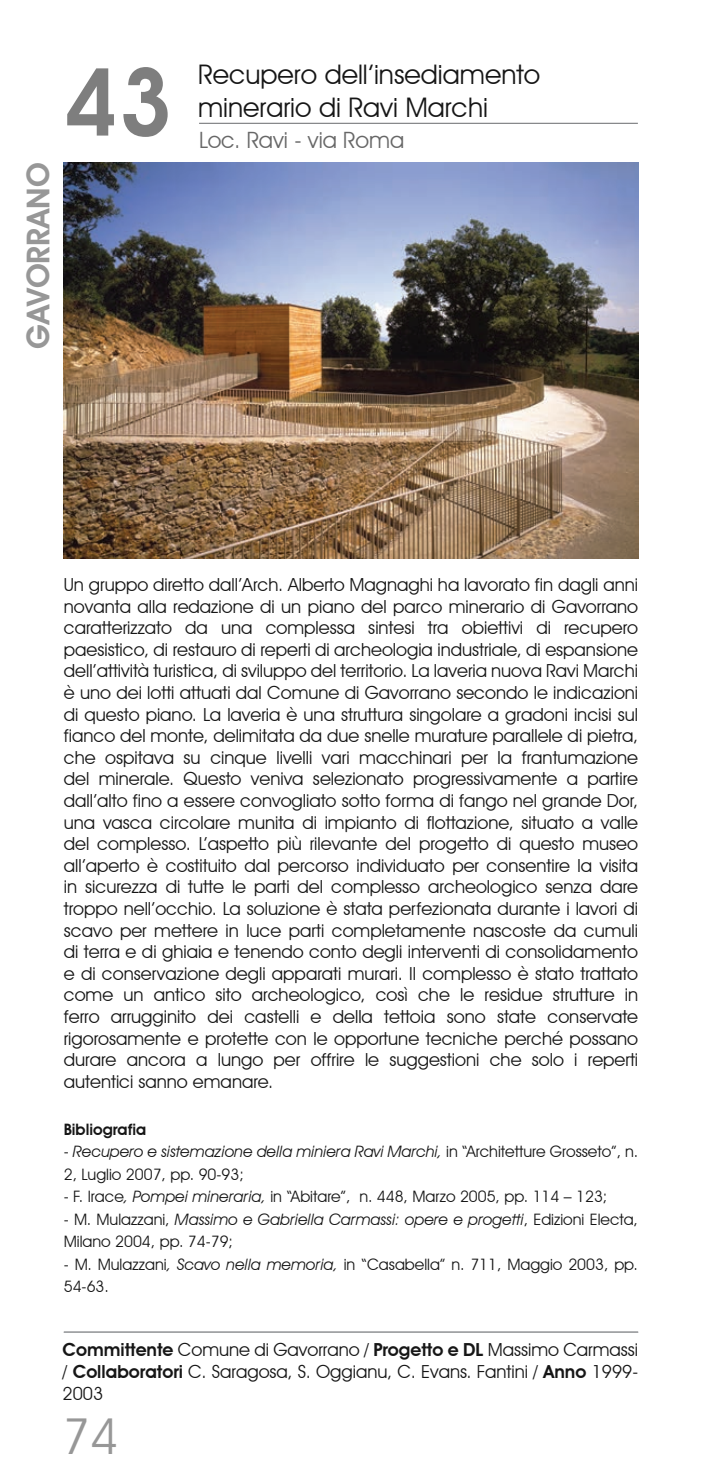
<style>
.page{position:relative;width:702px;height:1467px;background:#fff}
.page>*{position:absolute;margin:0;border:0;box-sizing:border-box;transform-origin:0 0}
.t1{font:600 94.5px "Avant Garde IT Cby BT";color:#7e7e7e}
.t2{font:49.5px "Avant Garde IT Cby BT";color:#979797}
.t3{font:600 31.5px "Avant Garde IT Cby BT";color:#979797}
.t4{font:27px/32.4px "Avant Garde IT Cby BT";color:#161616}
.t5{font:22.5px "Avant Garde IT Cby BT";color:#676767}
.t6{font:18px/21.6px "Avant Garde IT Cby BT";color:#161616;text-align:justify}
.t7{font:15.75px/22.5px "Avant Garde IT Cby BT";color:#161616}
.t8{font:600 15.75px "Avant Garde IT Cby BT";color:#161616}
.s1{font-style:italic}
.s2{font-weight:600}
</style>
<div class="page">
<svg style="left:199px;top:123px;width:438px;height:1px"></svg>
<svg style="left:64px;top:1331px;width:574px;height:2px"></svg>
<img style="left:64px;top:162px;width:574px;height:396px">
<h3 class="t3" style="left:19px;top:349px;width:188px;rotate:-90deg">GAVORRANO</h3>
<h1 class="t1" style="left:63px;top:45px;width:111px">43</h1>
<h3 class="t4" style="left:198px;top:58px;width:343px">Recupero dell’insediamento minerario di Ravi Marchi</h3>
<p class="t5" style="left:199px;top:126px;width:206px">Loc. Ravi - via Roma</p>
<p class="t6" style="left:64px;top:574px;width:576px">Un gruppo diretto dall’Arch. Alberto Magnaghi ha lavorato fin dagli anni novanta alla redazione di un piano del parco minerario di Gavorrano caratterizzato da una complessa sintesi tra obiettivi di recupero paesistico, di restauro di reperti di archeologia industriale, di espansione dell’attività turistica, di sviluppo del territorio. La laveria nuova Ravi Marchi è uno dei lotti attuati dal Comune di Gavorrano secondo le indicazioni di questo piano. La laveria è una struttura singolare a gradoni incisi sul fianco del monte, delimitata da due snelle murature parallele di pietra, che ospitava su cinque livelli vari macchinari per la frantumazione del minerale. Questo veniva selezionato progressivamente a partire dall’alto fino a essere convogliato sotto forma di fango nel grande Dor, una vasca circolare munita di impianto di flottazione, situato a valle del complesso. L’aspetto più rilevante del progetto di questo museo all’aperto è costituito dal percorso individuato per consentire la visita in sicurezza di tutte le parti del complesso archeologico senza dare troppo nell’occhio. La soluzione è stata perfezionata durante i lavori di scavo per mettere in luce parti completamente nascoste da cumuli di terra e di ghiaia e tenendo conto degli interventi di consolidamento e di conservazione degli apparati murari. Il complesso è stato trattato come un antico sito archeologico, così che le residue strutture in ferro arrugginito dei castelli e della tettoia sono state conservate rigorosamente e protette con le opportune tecniche perché possano durare ancora a lungo per offrire le suggestioni che solo i reperti autentici sanno emanare.</p>
<p class="t8" style="left:64px;top:1119px;width:84px">Bibliografia</p>
<p class="t7" style="left:64px;top:1140px;width:576px">- <span class="s1">Recupero e sistemazione della miniera Ravi Marchi,</span> in “Architetture Grosseto”, n.<br>2, Luglio 2007, pp. 90-93;</p>
<p class="t7" style="left:64px;top:1185px;width:545px">- F. Irace<span class="s1">, Pompei mineraria,</span> in “Abitare”, n. 448, Marzo 2005, pp. 114 – 123;</p>
<p class="t7" style="left:64px;top:1208px;width:575px">- M. Mulazzani, <span class="s1">Massimo e Gabriella Carmassi: opere e progetti</span>, Edizioni Electa,<br>Milano 2004, pp. 74-79;</p>
<p class="t7" style="left:64px;top:1253px;width:575px">- M. Mulazzani<span class="s1">, Scavo nella memoria,</span> in “Casabella” n. 711, Maggio 2003, pp.<br>54-63.</p>
<p class="t6" style="left:62px;top:1339px;width:577px"><span class="s2">Committente</span> Comune di Gavorrano / <span class="s2">Progetto e DL</span> Massimo Carmassi / <span class="s2">Collaboratori</span> C. Saragosa, S. Oggianu, C. Evans. Fantini / <span class="s2">Anno</span> 1999- 2003</p>
<h2 class="t2" style="left:62px;top:1406px;width:57px">74</h2>
</div>
